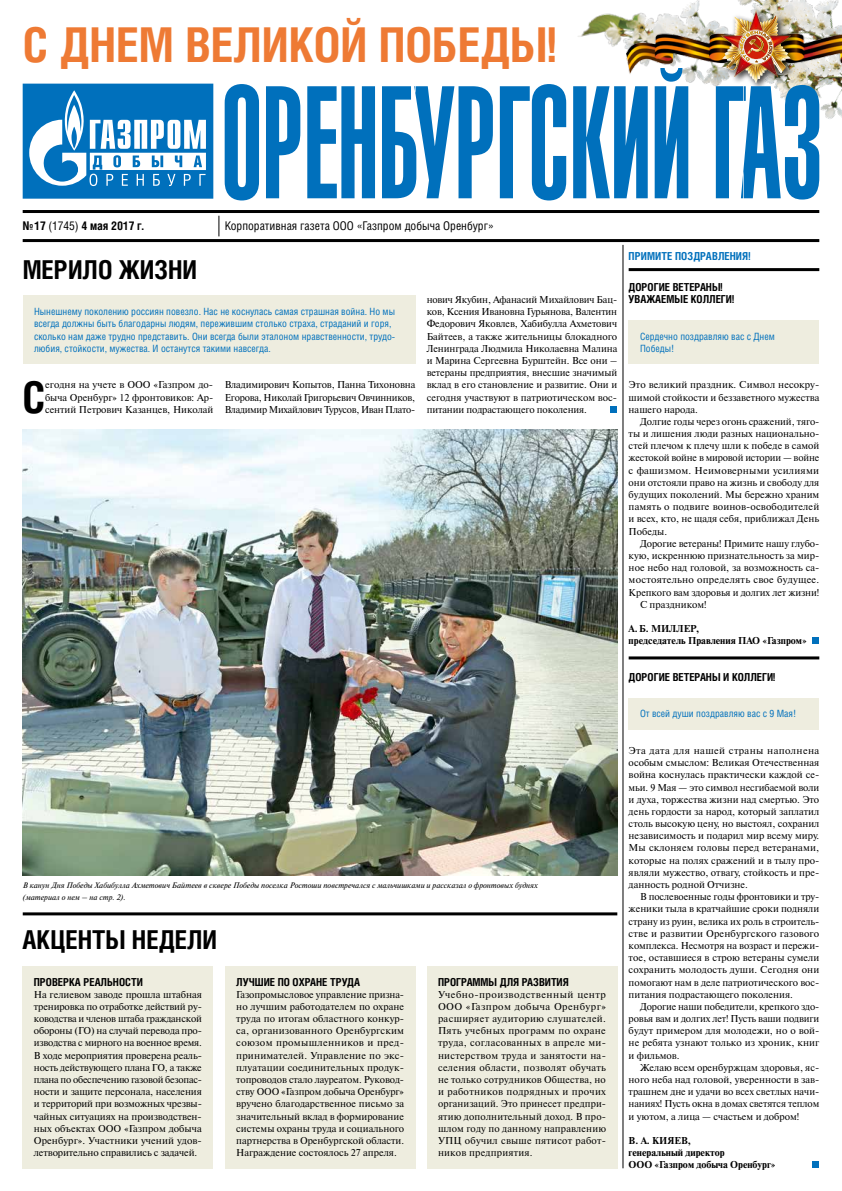
<style>
.page{position:relative;width:842px;height:1191px;background:#fff}
.page>*{position:absolute;margin:0;border:0;box-sizing:border-box;transform-origin:0 0}
.t1{font:700 48px "Helios Cond C";color:#ee7a34}
.t2{font:700 43.7px "Helios Cond C";color:#000}
.t3{font:700 26px "Helios Cond C";color:#000}
.t4{font:12px "Helios Cond C";color:#000}
.t5{font:700 12px "Helios Cond C";letter-spacing:-.005em;color:#000}
.t6{font:700 11px/12.2px "Helios Cond C";color:#000}
.t7{font:700 11px "Helios Cond C";letter-spacing:.005em;color:#0070bc}
.t8{font:10px/12.2px "Newton C";color:#000;text-align:justify}
.t9{font:10px/12.2px "Helios Cond C";color:#0070bc}
.t10{font:700 10px/12.2px "Newton C";color:#000}
.t11{font:10px "Newton C";letter-spacing:.02em;color:#000}
.t12{font:italic 8px/12.2px "Newton C";color:#000}
.s1{font-weight:400}
</style>
<div class="page">
<img style="left:578px;top:8px;width:107px;height:41px">
<img style="left:685px;top:0;width:157px;height:30px">
<img style="left:819px;top:76px;width:23px;height:51px">
<img style="left:626px;top:30px;width:216px;height:46px">
<div style="left:718px;top:8px;width:81px;height:84px;background:#000;opacity:.75"></div>
<img style="left:721px;top:10px;width:70px;height:58px">
<img style="left:722px;top:11px;width:68px;height:57px">
<img style="left:726px;top:17px;width:60px;height:51px">
<div style="left:629px;top:320px;width:190px;height:44px;background:#eeeddf"></div>
<div style="left:629px;top:698px;width:190px;height:31px;background:#eeeddf"></div>
<svg style="left:23px;top:84px;width:190px;height:115px"></svg>
<div style="left:23px;top:296px;width:392px;height:68px;background:#eeeddf"></div>
<svg style="left:219px;top:216px;width:1px;height:20px"></svg>
<hr style="left:23px;top:210px;width:796px;height:3px;background:#000">
<hr style="left:23px;top:239px;width:796px;height:3px;background:#000">
<hr style="left:629px;top:656px;width:190px;height:3px;background:#000">
<div style="left:812px;top:1161px;width:7px;height:7px;background:#0070bc"></div>
<div style="left:812px;top:637px;width:7px;height:7px;background:#0070bc"></div>
<hr style="left:623px;top:245px;width:1px;height:923px;background:#000">
<svg style="left:225px;top:68px;width:594px;height:132px"></svg>
<hr style="left:629px;top:268px;width:190px;height:3px;background:#000">
<div style="left:23px;top:966px;width:190px;height:202px;background:#eeeddf"></div>
<div style="left:225px;top:966px;width:190px;height:202px;background:#eeeddf"></div>
<div style="left:427px;top:966px;width:190px;height:202px;background:#eeeddf"></div>
<hr style="left:23px;top:912px;width:594px;height:3px;background:#000">
<img style="left:23px;top:430px;width:594px;height:446px">
<div style="left:610px;top:406px;width:7px;height:7px;background:#0070bc"></div>
<h1 class="t1" style="left:23px;top:16px;width:535px">С ДНЕМ ВЕЛИКОЙ ПОБЕДЫ!</h1>
<p class="t5" style="left:23px;top:218px;width:122px">№ 17 <span class="s1">(1745)</span> 4 мая 2017 г.</p>
<p class="t4" style="left:225px;top:218px;width:271px">Корпоративная газета ООО «Газпром добыча Оренбург»</p>
<h3 class="t3" style="left:23px;top:254px;width:176px">МЕРИЛО ЖИЗНИ</h3>
<p class="t9" style="left:34px;top:305px;width:363px">Нынешнему поколению россиян повезло. Нас не коснулась самая страшная война. Но мы всегда должны быть благодарны людям, пережившим столько страха, страданий и горя, сколько нам даже трудно представить. Они всегда были эталоном нравственности, трудо&shy;любия, стойкости, мужества. И останутся такими навсегда.</p>
<h2 class="t2" style="left:23px;top:371px;width:24px">С</h2>
<p class="t8" style="left:45px;top:379px;width:170px">егодня на учете в ООО «Газпром до&shy;быча Оренбург» 12 фронтовиков: Ар&shy;сентий Петрович Казанцев, Николай</p>
<p class="t8" style="left:225px;top:379px;width:192px">Владимирович Копытов, Панна Тихоновна Егорова, Николай Григорьевич Овчинников, Владимир Михайлович Турусов, Иван Плато-</p>
<p class="t8" style="left:427px;top:293px;width:192px">нович Якубин, Афанасий Михайлович Бац&shy;ков, Ксения Ивановна Гурьянова, Валентин Федорович Яковлев, Хабибулла Ахметович Байтеев, а также жительницы блокадного Ленинграда Людмила Николаевна Малина и Марина Сергеевна Бурштейн. Все они – ветераны предприятия, внесшие значимый вклад в его становление и развитие. Они и сегодня участвуют в патриотическом вос&shy;питании подрастающего поколения.</p>
<p class="t12" style="left:23px;top:879px;width:516px">В канун Дня Победы Хабибулла Ахметович Байтеев в сквере Победы поселка Ростоши повстречался с мальчишками и рассказал о фронтовых буднях (материал о нем – на стр. 2).</p>
<h3 class="t3" style="left:23px;top:924px;width:196px">АКЦЕНТЫ НЕДЕЛИ</h3>
<p class="t6" style="left:34px;top:975px;width:110px">ПРОВЕРКА РЕАЛЬНОСТИ</p>
<p class="t8" style="left:34px;top:988px;width:170px">На гелиевом заводе прошла штабная тренировка по отработке действий ру&shy;ководства и членов штаба гражданской обороны (ГО) на случай перевода про&shy;изводства с мирного на военное время.<br>В ходе мероприятия проверена реаль&shy;ность действующего плана ГО, а также плана по обеспечению газовой безопас&shy;ности и защите персонала, населения и территорий при возможных чрезвы&shy;чайных ситуациях на производствен&shy;ных объектах ООО «Газпром добыча Оренбург». Участники учений удов&shy;летворительно справились с задачей.</p>
<p class="t6" style="left:236px;top:975px;width:125px">ЛУЧШИЕ ПО ОХРАНЕ ТРУДА</p>
<p class="t8" style="left:236px;top:988px;width:169px">Газопромысловое управление призна&shy;но лучшим работодателем по охране труда по итогам областного конкур&shy;са, организованного Оренбургским союзом промышленников и пред&shy;принимателей. Управление по экс&shy;плуатации соединительных продук&shy;топроводов стало лауреатом. Руковод&shy;ству ООО «Газпром добыча Оренбург» вручено благодарственное письмо за значительный вклад в формирование системы охраны труда и социального партнерства в Оренбургской области.<br>Награждение состоялось 27 апреля.</p>
<p class="t6" style="left:438px;top:975px;width:132px">ПРОГРАММЫ ДЛЯ РАЗВИТИЯ</p>
<p class="t8" style="left:438px;top:988px;width:170px">Учебно-производственный центр ООО «Газпром добыча Оренбург» расширяет аудиторию слушателей.<br>Пять учебных программ по охране труда, согласованных в апреле ми&shy;нистерством труда и занятости на&shy;селения области, позволят обучать не только сотрудников Общества, но и работников подрядных и прочих организаций. Это принесет предпри&shy;ятию дополнительный доход. В про&shy;шлом году по данному направлению УПЦ обучил свыше пятисот работ&shy;ников предприятия.</p>
<p class="t7" style="left:629px;top:249px;width:123px">ПРИМИТЕ ПОЗДРАВЛЕНИЯ!</p>
<p class="t6" style="left:629px;top:280px;width:107px">ДОРОГИЕ ВЕТЕРАНЫ!<br>УВАЖАЕМЫЕ КОЛЛЕГИ!</p>
<p class="t9" style="left:640px;top:330px;width:136px">Сердечно поздравляю вас с Днем<br>Победы!</p>
<p class="t8" style="left:629px;top:379px;width:192px">Это великий праздник. Символ несокру&shy;шимой стойкости и беззаветного мужества нашего народа.</p>
<p class="t8" style="left:629px;top:415px;width:192px;text-indent:11px">Долгие годы через огонь сражений, тяго&shy;ты и лишения люди разных национально&shy;стей плечом к плечу шли к победе в самой жестокой войне в мировой истории — войне с фашизмом. Неимоверными усилиями они отстояли право на жизнь и свободу для будущих поколений. Мы бережно храним память о подвиге воинов‑освободителей и всех, кто, не щадя себя, приближал День Победы.</p>
<p class="t8" style="left:640px;top:537px;width:181px">Дорогие ветераны! Примите нашу глубо-</p>
<p class="t8" style="left:629px;top:549px;width:192px">кую, искреннюю признательность за мир-</p>
<p class="t8" style="left:629px;top:561px;width:192px">ное небо над головой, за возможность са-</p>
<p class="t11" style="left:629px;top:574px;width:192px">мостоятельно определять свое будущее.</p>
<p class="t8" style="left:629px;top:586px;width:192px">Крепкого вам здоровья и долгих лет жизни!</p>
<p class="t8" style="left:640px;top:598px;width:68px">С праздником!</p>
<p class="t10" style="left:629px;top:622px;width:180px">А. Б. МИЛЛЕР,<br>председатель Правления ПАО «Газпром»</p>
<p class="t6" style="left:629px;top:670px;width:148px">ДОРОГИЕ ВЕТЕРАНЫ И КОЛЛЕГИ!</p>
<p class="t9" style="left:640px;top:707px;width:158px">От всей души поздравляю вас с 9 Мая!</p>
<p class="t8" style="left:629px;top:744px;width:192px">Эта дата для нашей страны наполнена особым смыслом: Великая Отечественная война коснулась практически каждой се&shy;мьи. 9 Мая — это символ несгибаемой воли и духа, торжества жизни над смертью. Это день гордости за народ, который заплатил столь высокую цену, но выстоял, сохранил независимость и подарил мир всему миру.<br>Мы склоняем головы перед ветеранами, которые на полях сражений и в тылу про&shy;являли мужество, отвагу, стойкость и пре&shy;данность родной Отчизне.</p>
<p class="t8" style="left:629px;top:890px;width:192px;text-indent:11px">В послевоенные годы фронтовики и тру&shy;женики тыла в кратчайшие сроки подняли страну из руин, велика их роль в строитель&shy;стве и развитии Оренбургского газового комплекса. Несмотря на возраст и пережи&shy;тое, оставшиеся в строю ветераны сумели сохранить молодость души. Сегодня они помогают нам в деле патриотического вос&shy;питания подрастающего поколения.</p>
<p class="t8" style="left:629px;top:1000px;width:192px;text-align:left;text-indent:11px">Дорогие наши победители, крепкого здо&shy;ровья вам и долгих лет! Пусть ваши подвиги будут примером для молодежи, но о вой&shy;не ребята узнают только из хроник, книг и фильмов.</p>
<p class="t8" style="left:629px;top:1061px;width:192px;text-align:left;text-indent:11px">Желаю всем оренбуржцам здоровья, яс&shy;ного неба над головой, уверенности в зав&shy;трашнем дне и удачи во всех светлых начи&shy;наниях! Пусть окна в домах светятся теплом и уютом, а лица — счастьем и добром!</p>
<p class="t10" style="left:629px;top:1134px;width:148px">В. А. КИЯЕВ,<br>генеральный директор<br>ООО «Газпром добыча Оренбург»</p>
</div>
